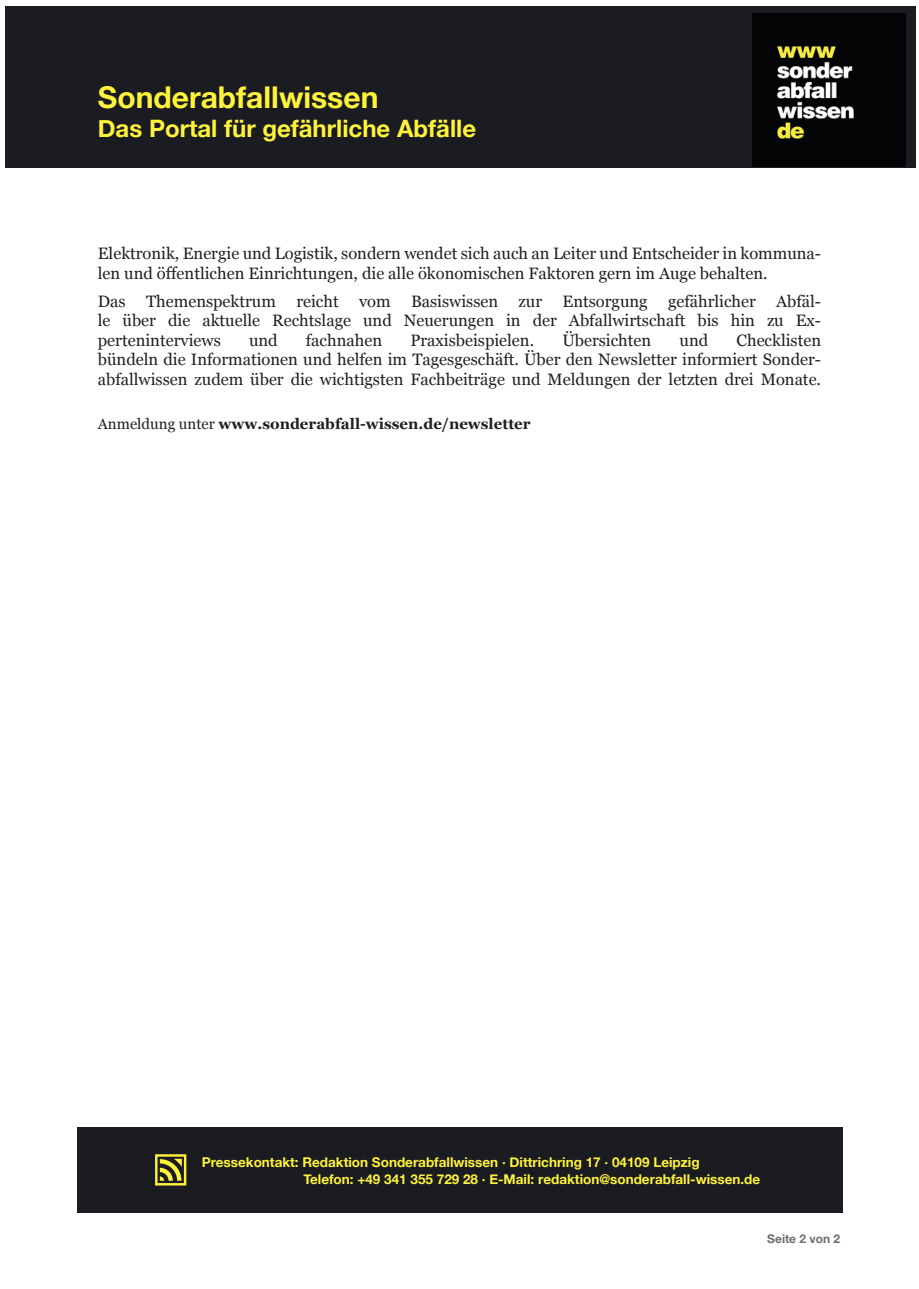
<style>
.page{position:relative;width:919px;height:1289px;background:#fff}
.page>*{position:absolute;margin:0;border:0;box-sizing:border-box;transform-origin:0 0}
.t1{font:700 30px "Helvetica Neue";color:#fff33c}
.t2{font:700 24px "Helvetica Neue";color:#fff33c}
.Text{font:16.5px/19.5px "Georgia";color:#231f20;text-align:justify}
.Text-2{font:700 15px "Georgia";color:#231f20}
.t3{font:700 13.5px/16.5px "Helvetica Neue";color:#fff33c}
.t4{font:700 12px "Helvetica Neue";color:#6c6d70}
.s1{font-weight:400}
</style>
<div class="page">
<div style="left:6px;top:6px;width:910px;height:162px;background:#1a1c21"></div>
<img style="left:752px;top:14px;width:153px;height:152px">
<div style="left:77px;top:1127px;width:765px;height:85px;background:#1a1c21"></div>
<svg style="left:155px;top:1154px;width:31px;height:31px"></svg>
<h1 class="t1" style="left:98px;top:74px;width:282px">Sonderabfallwissen</h1>
<h2 class="t2" style="left:98px;top:109px;width:380px">Das Portal für gefährliche Abfälle</h2>
<p class="Text" style="left:98px;top:243px;width:724px">Elektronik, Energie und Logistik, sondern wendet sich auch an Leiter und Entscheider in kommuna&shy;len und öffentlichen Einrichtungen, die alle ökonomischen Faktoren gern im Auge behalten.</p>
<p class="Text" style="left:98px;top:290px;width:724px">Das Themenspektrum reicht vom Basiswissen zur Entsorgung gefährlicher Abfäl&shy;le über die aktuelle Rechtslage und Neuerungen in der Abfallwirtschaft bis hin zu Ex&shy;perteninterviews</p>
<p class="Text" style="left:249px;top:329px;width:30px">und</p>
<p class="Text" style="left:306px;top:329px;width:78px">fachnahen</p>
<p class="Text" style="left:410px;top:329px;width:125px">Praxisbeispielen.</p>
<p class="Text" style="left:562px;top:329px;width:90px">Übersichten</p>
<p class="Text" style="left:679px;top:329px;width:30px">und</p>
<p class="Text" style="left:98px;top:329px;width:724px;text-indent:638px">Checklisten bündeln die Informationen und helfen im Tagesgeschäft. Über den Newsletter informiert Sonder&shy;abfallwissen zudem über die wichtigsten Fachbeiträge und Meldungen der letzten drei Monate.</p>
<p class="Text-2" style="left:98px;top:412px;width:434px"><span class="s1">Anmeldung unter</span> www.sonderabfall-wissen.de/newsletter</p>
<p class="t3" style="left:303px;top:1154px;width:458px;text-indent:-101px">Pressekontakt: Redaktion Sonderabfallwissen · Dittrichring 17 · 04109 Leipzig<br>Telefon: +49 341 355 729 28 · E-Mail: redaktion@sonderabfall-wissen.de</p>
<p class="t4" style="left:767px;top:1229px;width:74px">Seite 2 von 2</p>
</div>
